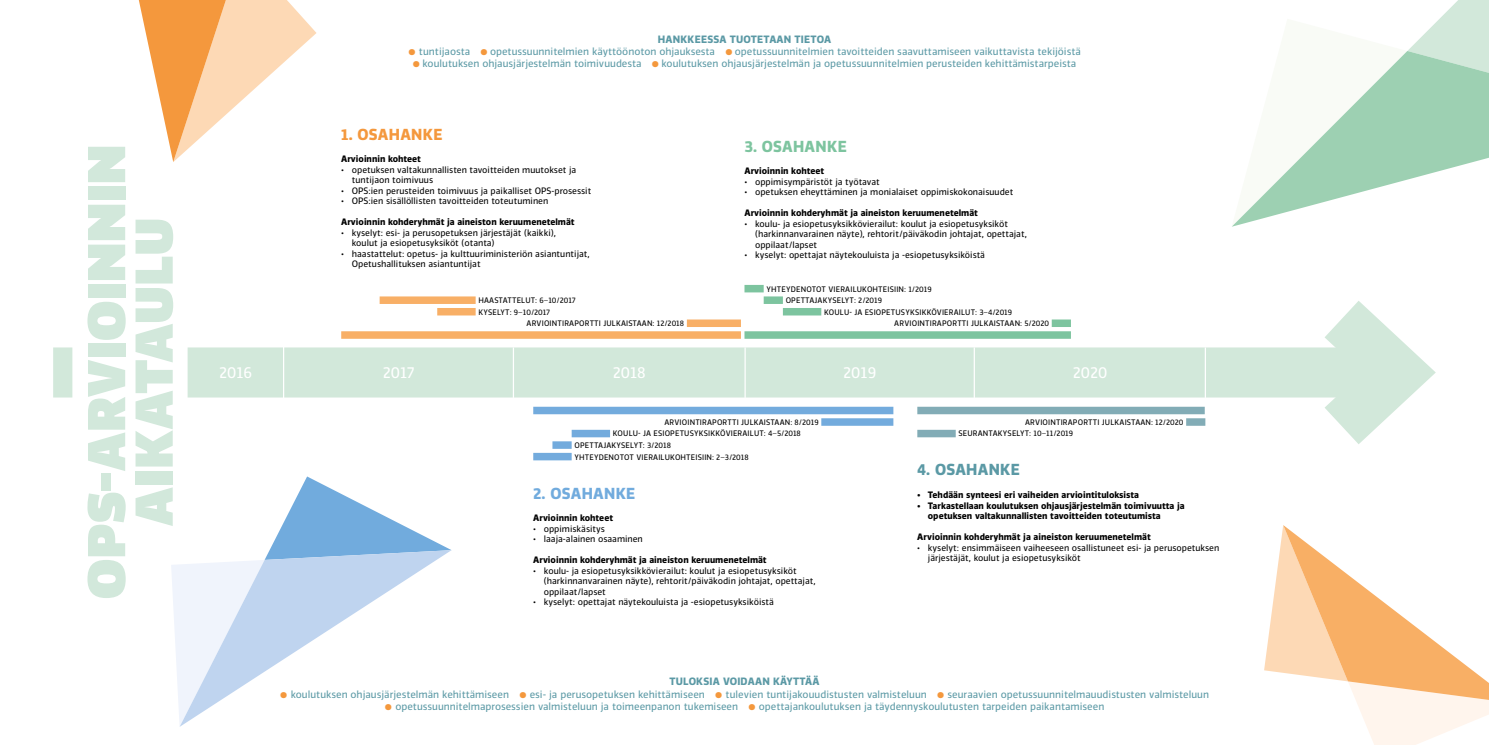
<style>
.page{position:relative;width:1489px;height:745px;background:#fff}
.page>*{position:absolute;margin:0;border:0;box-sizing:border-box;transform-origin:0 0}
.t1{font:900 50px/47.5px "Vinkel";letter-spacing:.02em;color:#d2e8db;text-align:center}
.t2{font:15px "Vinkel";color:#fff}
.t3{font:700 15px "Vinkel";letter-spacing:.02em;color:#f4983d}
.t4{font:700 15px "Vinkel";letter-spacing:.02em;color:#7dc49f}
.t5{font:700 15px "Vinkel";letter-spacing:.02em;color:#71abdd}
.t6{font:700 15px "Vinkel";letter-spacing:.02em;color:#5b99a5}
.t7{font:10px "Vinkel";color:#5b99a5}
.t8{font:700 10px "Vinkel";letter-spacing:.02em;color:#5b99a5}
.t9{font:8.75px/10.5px "Vinkel";color:#000}
.t10{font:700 8.75px/10.5px "Vinkel";color:#000}
.t11{font:7.5px/11.5px "Vinkel";letter-spacing:.02em;color:#000}
.s1{font-weight:700;color:#f4983d}
</style>
<div class="page">
<div style="left:188px;top:347px;width:1210px;height:50px;background:#d2e8da"></div>
<svg style="left:1270px;top:301px;width:166px;height:143px"></svg>
<div style="left:53px;top:347px;width:19px;height:50px;background:#d2e8da"></div>
<hr style="left:283px;top:327px;width:1px;height:73px;background:#fff">
<hr style="left:513px;top:347px;width:1px;height:50px;background:#fff">
<hr style="left:744px;top:347px;width:1px;height:50px;background:#fff">
<hr style="left:973px;top:347px;width:1px;height:50px;background:#fff">
<hr style="left:1204px;top:347px;width:1px;height:50px;background:#fff">
<div style="left:341px;top:331px;width:400px;height:7px;background:#f8af66"></div>
<div style="left:379px;top:296px;width:96px;height:8px;background:#f8af66"></div>
<div style="left:437px;top:308px;width:38px;height:7px;background:#f8af66"></div>
<div style="left:687px;top:319px;width:54px;height:8px;background:#f8af66"></div>
<div style="left:744px;top:331px;width:326px;height:7px;background:#7dc49f"></div>
<div style="left:744px;top:285px;width:19px;height:7px;background:#7dc49f"></div>
<div style="left:763px;top:296px;width:19px;height:8px;background:#7dc49f"></div>
<div style="left:782px;top:308px;width:39px;height:7px;background:#7dc49f"></div>
<div style="left:1051px;top:319px;width:19px;height:8px;background:#7dc49f"></div>
<div style="left:533px;top:406px;width:360px;height:8px;background:#73abdd"></div>
<div style="left:552px;top:441px;width:19px;height:7px;background:#73abdd"></div>
<div style="left:1186px;top:418px;width:19px;height:7px;background:#82acb6"></div>
<div style="left:533px;top:452px;width:38px;height:8px;background:#73abdd"></div>
<div style="left:917px;top:429px;width:38px;height:8px;background:#82acb6"></div>
<div style="left:571px;top:429px;width:39px;height:8px;background:#73abdd"></div>
<div style="left:821px;top:418px;width:72px;height:7px;background:#73abdd"></div>
<div style="left:917px;top:406px;width:287px;height:8px;background:#82acb6"></div>
<svg style="left:171px;top:476px;width:278px;height:246px"></svg>
<svg style="left:180px;top:549px;width:271px;height:177px"></svg>
<svg style="left:139px;top:0;width:177px;height:162px"></svg>
<svg style="left:1407px;top:0;width:81px;height:51px"></svg>
<svg style="left:1232px;top:51px;width:256px;height:175px"></svg>
<svg style="left:1264px;top:525px;width:224px;height:219px"></svg>
<h1 class="t1" style="left:83px;top:598px;width:455px;rotate:-90deg">OPS-ARVIOINNIN<br>AIKATAULU</h1>
<p class="t8" style="left:658px;top:33px;width:175px">HANKKEESSA TUOTETAAN TIETOA</p>
<p class="t7" style="left:408px;top:45px;width:674px"><span class="s1">○</span> tuntijaosta <span class="s1">○</span> opetussuunnitelmien käyttöönoton ohjauksesta <span class="s1">○</span> opetussuunnitelmien tavoitteiden saavuttamiseen vaikuttavista tekijöistä</p>
<p class="t7" style="left:412px;top:57px;width:665px"><span class="s1">○</span> koulutuksen ohjausjärjestelmän toimivuudesta <span class="s1">○</span> koulutuksen ohjausjärjestelmän ja opetussuunnitelmien perusteiden kehittämistarpeista</p>
<h2 class="t3" style="left:341px;top:124px;width:103px">1. OSAHANKE</h2>
<p class="t10" style="left:341px;top:154px;width:81px">Arvioinnin kohteet</p>
<p class="t9" style="left:352px;top:164px;width:226px;text-indent:-11px">• opetuksen valtakunnallisten tavoitteiden muutokset ja tuntijaon toimivuus</p>
<p class="t9" style="left:341px;top:185px;width:251px">• OPS:ien perusteiden toimivuus ja paikalliset OPS-prosessit</p>
<p class="t9" style="left:341px;top:196px;width:208px">• OPS:ien sisällöllisten tavoitteiden toteutuminen</p>
<p class="t10" style="left:341px;top:217px;width:235px">Arvioinnin kohderyhmät ja aineiston keruumenetelmät</p>
<p class="t9" style="left:352px;top:227px;width:206px;text-indent:-11px">• kyselyt: esi- ja perusopetuksen järjestäjät (kaikki), koulut ja esiopetusyksiköt (otanta)</p>
<p class="t9" style="left:352px;top:248px;width:239px;text-indent:-11px">• haastattelut: opetus- ja kulttuuriministeriön asiantuntijat,<br>Opetushallituksen asiantuntijat</p>
<p class="t11" style="left:478px;top:294px;width:99px">HAASTATTELUT: 6–10/2017</p>
<h2 class="t4" style="left:744px;top:136px;width:104px">3. OSAHANKE</h2>
<p class="t10" style="left:744px;top:165px;width:81px">Arvioinnin kohteet</p>
<p class="t9" style="left:744px;top:176px;width:137px">• oppimisympäristöt ja työtavat</p>
<p class="t9" style="left:744px;top:187px;width:270px">• opetuksen eheyttäminen ja monialaiset oppimiskokonaisuudet</p>
<p class="t10" style="left:744px;top:207px;width:235px">Arvioinnin kohderyhmät ja aineiston keruumenetelmät</p>
<p class="t9" style="left:755px;top:218px;width:273px;text-indent:-11px">• koulu- ja esiopetusyksikkövierailut: koulut ja esiopetusyksiköt (harkinnanvarainen näyte), rehtorit/päiväkodin johtajat, opettajat, oppilaat/lapset</p>
<p class="t9" style="left:744px;top:250px;width:242px">• kyselyt: opettajat näytekouluista ja -esiopetusyksiköistä</p>
<p class="t11" style="left:785px;top:283px;width:147px;text-indent:-19px">YHTEYDENOTOT VIERAILUKOHTEISIIN: 1/2019<br>OPETTAJAKYSELYT: 2/2019</p>
<p class="t11" style="left:478px;top:306px;width:73px">KYSELYT: 9–10/2017</p>
<p class="t11" style="left:824px;top:306px;width:190px">KOULU- JA ESIOPETUSYKSIKKÖVIERAILUT: 3–4/2019</p>
<p class="t11" style="left:526px;top:317px;width:159px">ARVIOINTIRAPORTTI JULKAISTAAN: 12/2018</p>
<p class="t11" style="left:894px;top:317px;width:156px">ARVIOINTIRAPORTTI JULKAISTAAN: 5/2020</p>
<h2 class="t2" style="left:219px;top:362px;width:35px">2016</h2>
<h2 class="t2" style="left:383px;top:362px;width:34px">2017</h2>
<h2 class="t2" style="left:612px;top:362px;width:35px">2018</h2>
<h2 class="t2" style="left:843px;top:362px;width:35px">2019</h2>
<h2 class="t2" style="left:1072px;top:362px;width:36px">2020</h2>
<p class="t11" style="left:664px;top:416px;width:156px">ARVIOINTIRAPORTTI JULKAISTAAN: 8/2019</p>
<p class="t11" style="left:574px;top:451px;width:176px">YHTEYDENOTOT VIERAILUKOHTEISIIN: 2–3/2018</p>
<p class="t11" style="left:613px;top:428px;width:189px">KOULU- JA ESIOPETUSYKSIKKÖVIERAILUT: 4–5/2018</p>
<p class="t11" style="left:574px;top:439px;width:98px">OPETTAJAKYSELYT: 3/2018</p>
<h2 class="t5" style="left:533px;top:482px;width:104px">2. OSAHANKE</h2>
<p class="t10" style="left:533px;top:512px;width:81px">Arvioinnin kohteet</p>
<p class="t9" style="left:533px;top:523px;width:73px">• oppimiskäsitys</p>
<p class="t9" style="left:533px;top:533px;width:111px">• laaja-alainen osaaminen</p>
<p class="t10" style="left:533px;top:554px;width:235px">Arvioinnin kohderyhmät ja aineiston keruumenetelmät</p>
<p class="t9" style="left:544px;top:565px;width:273px;text-indent:-11px">• koulu- ja esiopetusyksikkövierailut: koulut ja esiopetusyksiköt (harkinnanvarainen näyte), rehtorit/päiväkodin johtajat, opettajat, oppilaat/lapset</p>
<p class="t9" style="left:533px;top:596px;width:242px">• kyselyt: opettajat näytekouluista ja -esiopetusyksiköistä</p>
<p class="t11" style="left:1025px;top:416px;width:160px">ARVIOINTIRAPORTTI JULKAISTAAN: 12/2020</p>
<p class="t11" style="left:958px;top:428px;width:116px">SEURANTAKYSELYT: 10–11/2019</p>
<h2 class="t6" style="left:917px;top:459px;width:104px">4. OSAHANKE</h2>
<p class="t10" style="left:917px;top:489px;width:223px">• Tehdään synteesi eri vaiheiden arviointituloksista</p>
<p class="t10" style="left:927px;top:500px;width:258px;text-indent:-11px">• Tarkastellaan koulutuksen ohjausjärjestelmän toimivuutta ja opetuksen valtakunnallisten tavoitteiden toteutumista</p>
<p class="t10" style="left:917px;top:531px;width:235px">Arvioinnin kohderyhmät ja aineiston keruumenetelmät</p>
<p class="t9" style="left:927px;top:542px;width:293px;text-indent:-11px">• kyselyt: ensimmäiseen vaiheeseen osallistuneet esi- ja perusopetuksen järjestäjät, koulut ja esiopetusyksiköt</p>
<p class="t8" style="left:669px;top:674px;width:152px">TULOKSIA VOIDAAN KÄYTTÄÄ</p>
<p class="t7" style="left:280px;top:686px;width:930px"><span class="s1">○</span> koulutuksen ohjausjärjestelmän kehittämiseen <span class="s1">○</span> esi- ja perusopetuksen kehittämiseen <span class="s1">○</span> tulevien tuntijakouudistusten valmisteluun <span class="s1">○</span> seuraavien opetussuunnitelmauudistusten valmisteluun</p>
<p class="t7" style="left:384px;top:698px;width:721px"><span class="s1">○</span> opetussuunnitelmaprosessien valmisteluun ja toimeenpanon tukemiseen <span class="s1">○</span> opettajankoulutuksen ja täydennyskoulutusten tarpeiden paikantamiseen</p>
</div>
